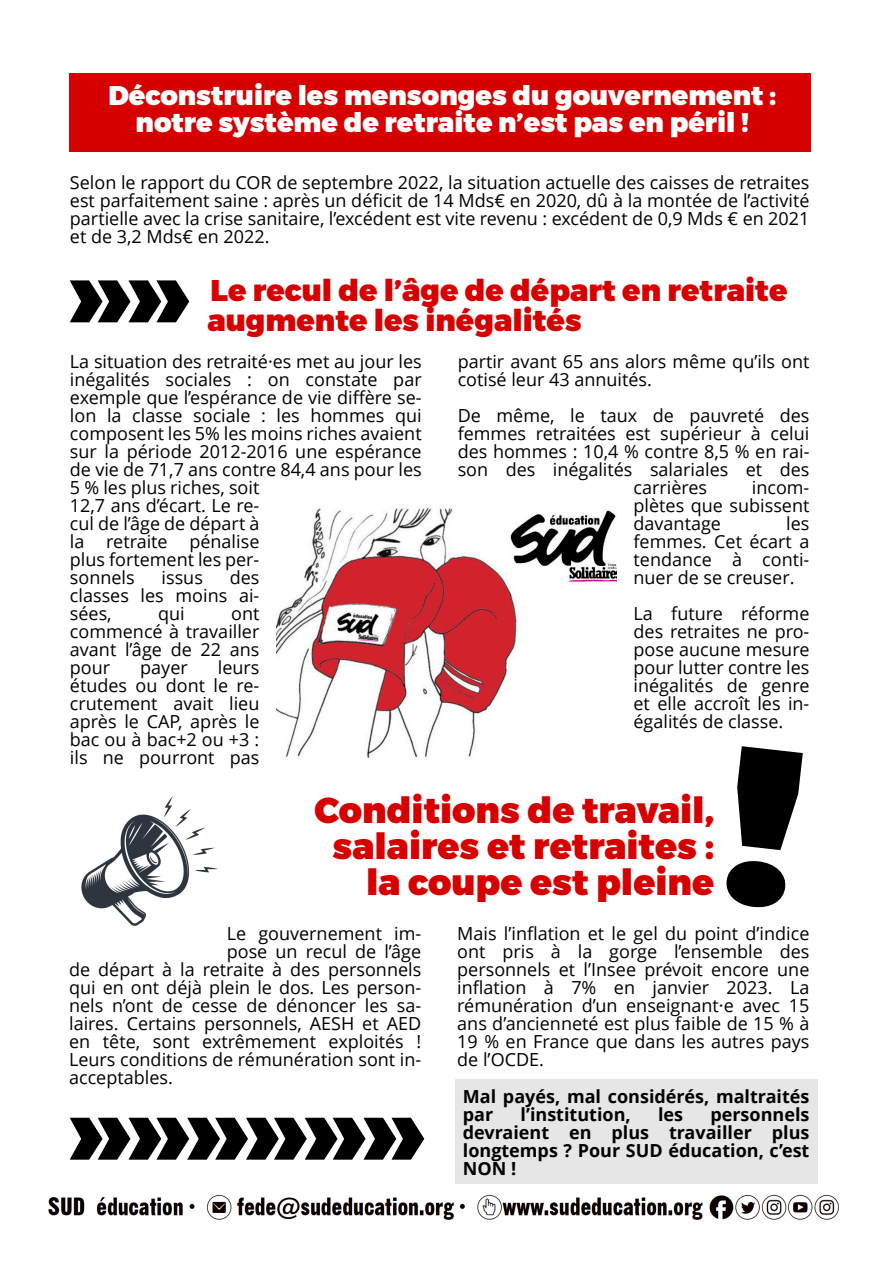
<style>
.page{position:relative;width:893px;height:1263px;background:#fff}
.page>*{position:absolute;margin:0;border:0;box-sizing:border-box;transform-origin:0 0}
.t1{font:900 108px "Montserrat";color:#000}
.t2{font:900 36px/36px "Montserrat";color:#d70000;text-align:right}
.t3{font:900 30px "Montserrat";color:#d70000}
.t4{font:900 27px/27px "Montserrat";color:#fff;text-align:center}
.t5{font:18px/18px "Open Sans";color:#000;text-align:justify}
.t6{font:700 18px/18px "Open Sans";color:#000}
</style>
<div class="page">
<img style="left:48px;top:1194px;width:792px;height:26px">
<div style="left:69px;top:73px;width:741px;height:79px;background:#d70000"></div>
<div style="left:455px;top:1079px;width:362px;height:105px;background:#e6e6e6"></div>
<svg style="left:726px;top:746px;width:77px;height:162px"></svg>
<img style="left:276px;top:507px;width:340px;height:252px">
<img style="left:81px;top:796px;width:137px;height:130px">
<h3 class="t4" style="left:108px;top:82px;width:669px">Déconstruire les mensonges du gouvernement : notre système de retraite n’est pas en péril !</h3>
<p class="t5" style="left:70px;top:175px;width:741px">Selon le rapport du COR de septembre 2022, la situation actuelle des caisses de retraites est parfaitement saine : après un déficit de 14 Mds€ en 2020, dû à la montée de l’activité partielle avec la crise sanitaire, l’excédent est vite revenu : excédent de 0,9 Mds € en 2021 et de 3,2 Mds€ en 2022.</p>
<h1 class="t1" style="left:70px;top:226px;width:119px">»»</h1>
<h3 class="t3" style="left:210px;top:272px;width:578px">Le recul de l’âge de départ en retraite</h3>
<h3 class="t3" style="left:207px;top:302px;width:376px">augmente les inégalités</h3>
<p class="t5" style="left:70px;top:354px;width:353px;text-align:left">La situation des retraité·es met au jour les inégalités sociales : on constate par exemple que l’espérance de vie diffère se&shy;lon la classe sociale : les hommes qui composent les 5% les moins riches avaient sur la période 2012-2016 une espérance de vie de 71,7 ans contre 84,4 ans pour les<br>5 % les plus riches, soit<br>12,7 ans d’écart. Le re-<br>cul de l’âge de départ à<br>la retraite pénalise<br>plus fortement les per-<br>sonnels</p>
<p class="t5" style="left:70px;top:570px;width:191px;text-indent:160px">des classes les moins ai&shy;sées,</p>
<p class="t5" style="left:162px;top:570px;width:43px">issus</p>
<p class="t5" style="left:158px;top:606px;width:28px">qui</p>
<p class="t5" style="left:70px;top:606px;width:191px;text-indent:161px">ont commencé à travailler avant l’âge de 22 ans pour</p>
<p class="t5" style="left:70px;top:660px;width:191px;text-indent:148px">leurs études ou dont le re&shy;crutement avait lieu après le CAP, après le bac ou à bac+2 ou +3 : ils ne pourront pas</p>
<p class="t5" style="left:140px;top:660px;width:49px">payer</p>
<p class="t5" style="left:458px;top:354px;width:353px">partir avant 65 ans alors même qu’ils ont cotisé leur 43 annuités.</p>
<p class="t5" style="left:458px;top:408px;width:353px">De même, le taux de pauvreté des</p>
<p class="t5" style="left:458px;top:426px;width:353px">femmes retraitées est supérieur à celui</p>
<p class="t5" style="left:458px;top:444px;width:353px">des hommes : 10,4 % contre 8,5 % en rai-</p>
<p class="t5" style="left:458px;top:462px;width:353px">son des inégalités salariales et des</p>
<p class="t5" style="left:633px;top:480px;width:75px">carrières</p>
<p class="t5" style="left:633px;top:480px;width:177px;text-indent:118px">incom&shy;plètes que subissent davantage</p>
<p class="t5" style="left:633px;top:516px;width:177px;text-indent:153px">les femmes. Cet écart a tendance à conti&shy;nuer de se creuser.</p>
<p class="t5" style="left:633px;top:606px;width:177px">La future réforme des retraites ne pro&shy;pose aucune mesure pour lutter contre les inégalités de genre et elle accroît les in&shy;égalités de classe.</p>
<h2 class="t2" style="left:314px;top:792px;width:401px">Conditions de travail, salaires et retraites : la coupe est pleine</h2>
<p class="t5" style="left:227px;top:926px;width:196px">Le gouvernement im-</p>
<p class="t5" style="left:227px;top:944px;width:196px">pose un recul de l’âge</p>
<p class="t5" style="left:69px;top:962px;width:354px">de départ à la retraite à des personnels</p>
<p class="t5" style="left:69px;top:980px;width:354px">qui en ont déjà plein le dos. Les person-</p>
<p class="t5" style="left:69px;top:998px;width:354px">nels n’ont de cesse de dénoncer les sa-</p>
<p class="t5" style="left:69px;top:1016px;width:354px">laires. Certains personnels, AESH et AED</p>
<p class="t5" style="left:69px;top:1034px;width:354px">en tête, sont extrêmement exploités !</p>
<p class="t5" style="left:69px;top:1052px;width:354px">Leurs conditions de rémunération sont in-</p>
<p class="t5" style="left:69px;top:1070px;width:105px">acceptables.</p>
<h1 class="t1" style="left:70px;top:1063px;width:354px">»»»»»»</h1>
<p class="t5" style="left:457px;top:926px;width:354px">Mais l’inflation et le gel du point d’indice ont pris à la gorge l’ensemble des personnels et l’Insee prévoit encore une inflation à 7% en janvier 2023. La rémunération d’un enseignant·e avec 15 ans d’ancienneté est plus faible de 15 % à 19 % en France que dans les autres pays de l’OCDE.</p>
<p class="t6" style="left:463px;top:1089px;width:348px">Mal payés, mal considérés, maltraités par</p>
<p class="t6" style="left:463px;top:1107px;width:348px;text-align:justify;text-indent:248px">personnels devraient en plus travailler plus longtemps ? Pour SUD éducation, c’est NON !</p>
<p class="t6" style="left:521px;top:1107px;width:112px">l’institution,</p>
<p class="t6" style="left:658px;top:1107px;width:27px">les</p>
</div>
